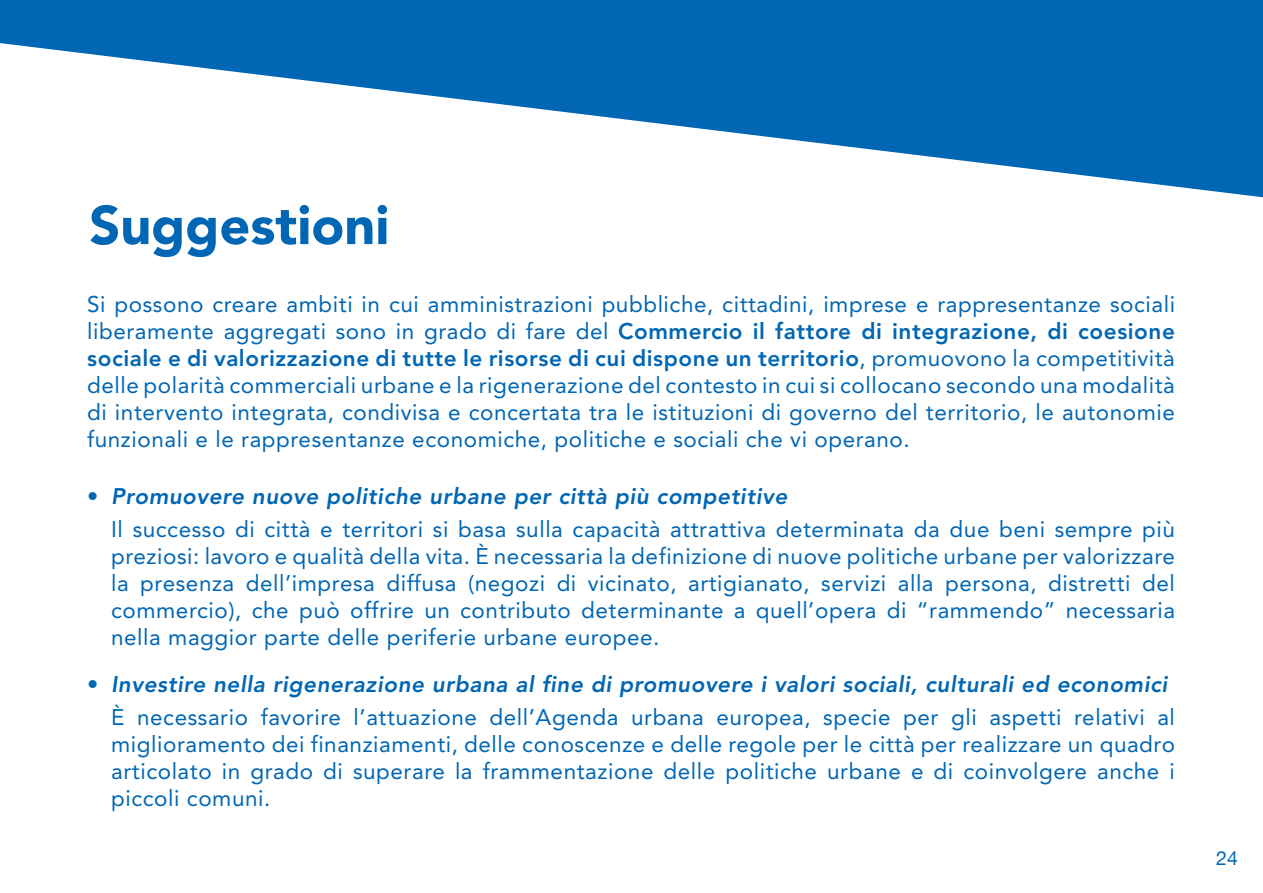
<style>
.page{position:relative;width:1263px;height:893px;background:#fff}
.page>*{position:absolute;margin:0;border:0;box-sizing:border-box;transform-origin:0 0}
.t1{font:900 54px "Avenir";color:#0166b3}
.t2{font:22.5px/27px "Avenir";letter-spacing:.025em;color:#0166b3;text-align:justify}
.t3{font:italic 800 22.5px "Avenir";letter-spacing:.025em;color:#0166b3}
.t4{font:19.5px "Helvetica Neue";color:#0166b3}
.s1{font-weight:800}
.s2{font-style:normal}
</style>
<div class="page">
<svg style="left:0;top:0;width:1263px;height:197px;fill:#0166b3"></svg>
<p class="t1" style="left:89px;top:193px;width:302px">Suggestioni</p>
<p class="t2" style="left:87px;top:290px;width:1089px">Si possono creare ambiti in cui amministrazioni pubbliche, cittadini, imprese e rappresentanze sociali liberamente aggregati sono in grado di fare del <span class="s1">Commercio il fattore di integrazione, di coesione sociale e di valorizzazione di tutte le risorse di cui dispone un territorio</span>, promuovono la competitività delle polarità commerciali urbane e la rigenerazione del contesto in cui si collocano secondo una modalità di intervento integrata, condivisa e concertata tra le istituzioni di governo del territorio, le autonomie funzionali e le rappresentanze economiche, politiche e sociali che vi operano.</p>
<p class="t3" style="left:87px;top:483px;width:702px"><span class="s2">•</span> Promuovere nuove politiche urbane per città più competitive</p>
<p class="t2" style="left:111px;top:516px;width:1065px">Il successo di città e territori si basa sulla capacità attrattiva determinata da due beni sempre più preziosi: lavoro e qualità della vita. È necessaria la definizione di nuove politiche urbane per valorizzare la presenza dell’impresa diffusa (negozi di vicinato, artigianato, servizi alla persona, distretti del commercio), che può offrire un contributo determinante a quell’opera di “rammendo” necessaria nella maggior parte delle periferie urbane europee.</p>
<p class="t3" style="left:87px;top:671px;width:1082px"><span class="s2">•</span> Investire nella rigenerazione urbana al fine di promuovere i valori sociali, culturali ed economici</p>
<p class="t2" style="left:111px;top:704px;width:1065px">È necessario favorire l’attuazione dell’Agenda urbana europea, specie per gli aspetti relativi al miglioramento dei finanziamenti, delle conoscenze e delle regole per le città per realizzare un quadro articolato in grado di superare la frammentazione delle politiche urbane e di coinvolgere anche i piccoli comuni.</p>
<p class="t4" style="left:1216px;top:844px;width:23px">24</p>
</div>
